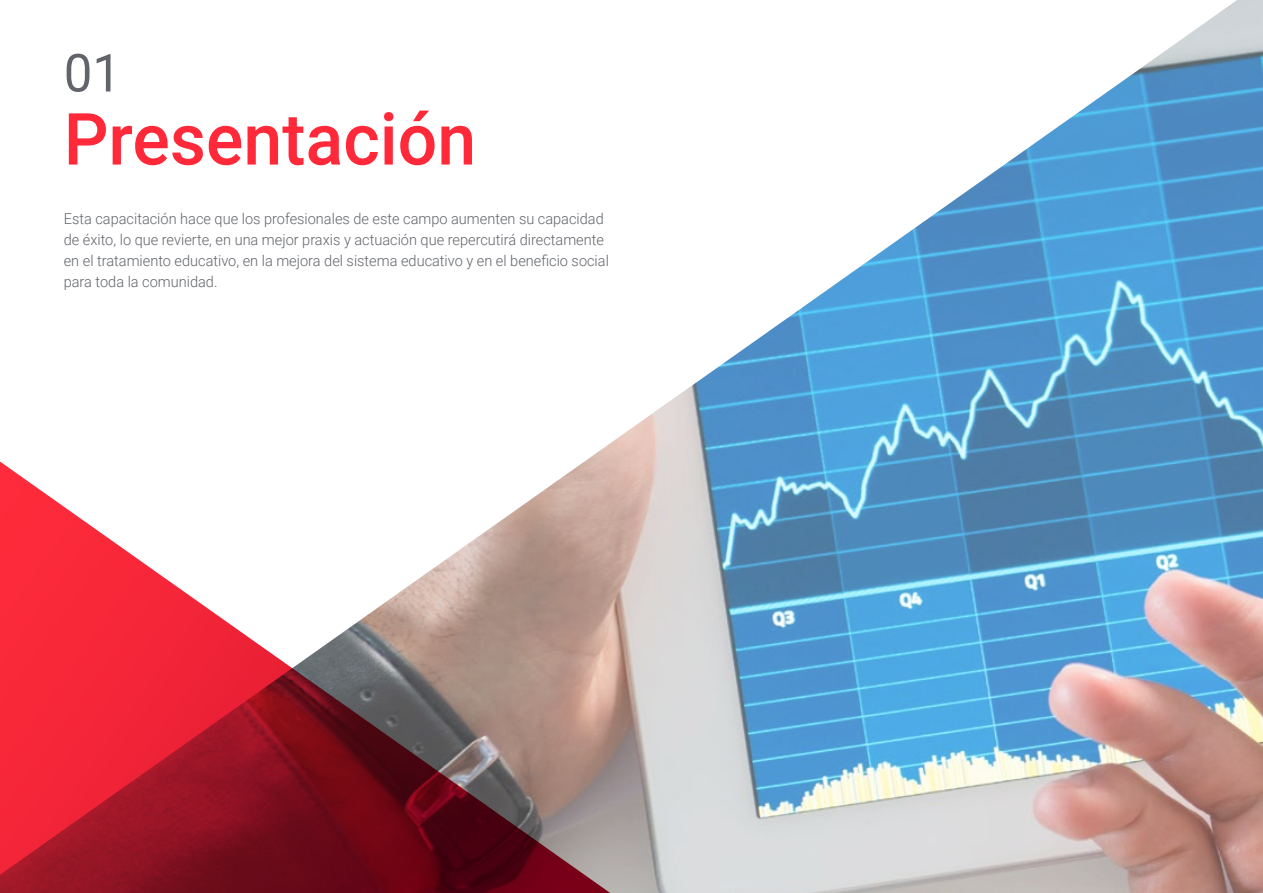
<style>
.page{position:relative;width:1263px;height:893px;background:#fff}
.page>*{position:absolute;margin:0;border:0;box-sizing:border-box;transform-origin:0 0}
.t1{font:500 72px "Roboto";color:#ff293a}
.t2{font:52.5px "Roboto";color:#61646a}
.t3{font:300 15px/21px "Roboto";color:#61646a}
</style>
<div class="page">
<img style="left:607px;top:0;width:656px;height:893px">
<svg style="left:0;top:446px;width:640px;height:447px"></svg>
<h2 class="t2" style="left:64px;top:36px;width:59px">01</h2>
<h1 class="t1" style="left:64px;top:89px;width:414px">Presentación</h1>
<p class="t3" style="left:64px;top:207px;width:547px">Esta capacitación hace que los profesionales de este campo aumenten su capacidad de éxito, lo que revierte, en una mejor praxis y actuación que repercutirá directamente en el tratamiento educativo, en la mejora del sistema educativo y en el beneficio social para toda la comunidad.</p>
</div>
